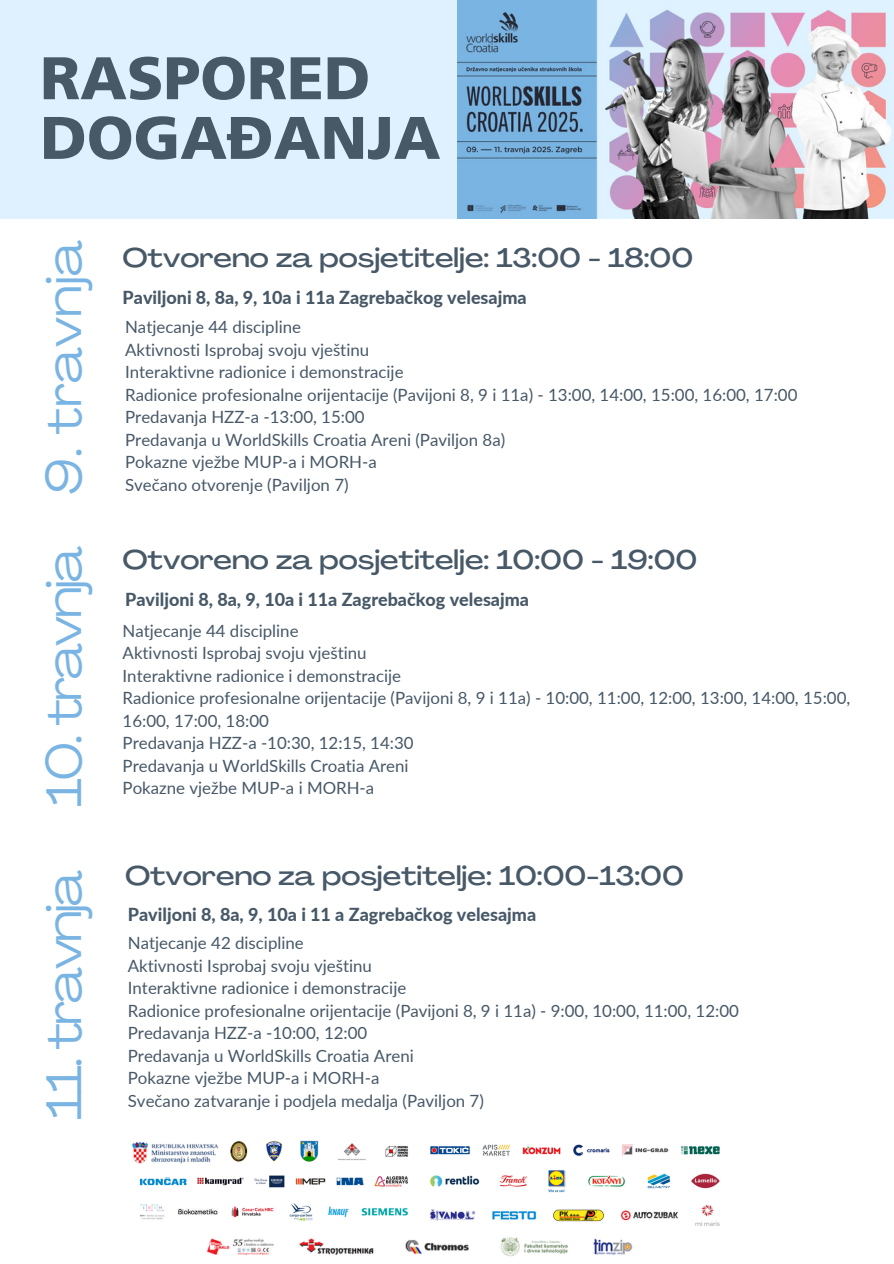
<style>
.page{position:relative;width:894px;height:1264px;background:#fff}
.page>*{position:absolute;margin:0;border:0;box-sizing:border-box;transform-origin:0 0}
.t1{font:900 60px/59.7px "Frutiger LT Pro";color:#475867}
.t2{font:expanded 49.2px "Agrandir";letter-spacing:-.05em;color:#79b4e2}
.t3{font:500 expanded 26.55px "Agrandir";color:#475867}
.t4{font:800 18px "Lato";color:#475867}
.t5{font:800 17.85px "Lato";color:#475867}
.t6{font:16.8px/22.5px "Lato";color:#475867}
</style>
<div class="page">
<img style="left:456px;top:0;width:437px;height:218px">
<div style="left:0;top:0;width:456px;height:219px;background:#dff1ff"></div>
<img style="left:430px;top:1144px;width:290px;height:82px">
<img style="left:139px;top:1140px;width:269px;height:81px">
<img style="left:206px;top:1222px;width:449px;height:35px">
<img style="left:131px;top:1140px;width:87px;height:26px">
<h1 class="t1" style="left:40px;top:48px;width:402px">RASPORED<br>DOGAĐANJA</h1>
<p class="t2" style="left:44px;top:494px;width:256px;rotate:-90deg">9. travnja</p>
<h2 class="t3" style="left:122px;top:247px;width:572px">Otvoreno za posjetitelje: 13:00 - 18:00</h2>
<h4 class="t5" style="left:122px;top:286px;width:405px">Paviljoni 8, 8a, 9, 10a i 11a Zagrebačkog velesajma</h4>
<p class="t6" style="left:125px;top:315px;width:177px">Natjecanje 44 discipline</p>
<h2 class="t6" style="left:125px;top:338px;width:245px">Aktivnosti Isprobaj svoju vještinu</h2>
<h3 class="t6" style="left:125px;top:360px;width:280px">Interaktivne radionice i demonstracije</h3>
<h4 class="t6" style="left:125px;top:383px;width:673px">Radionice profesionalne orijentacije (Pavijoni 8, 9 i 11a) - 13:00, 14:00, 15:00, 16:00, 17:00</h4>
<p class="t6" style="left:125px;top:405px;width:241px">Predavanja HZZ-a -13:00, 15:00</p>
<p class="t6" style="left:125px;top:428px;width:381px">Predavanja u WorldSkills Croatia Areni (Paviljon 8a)</p>
<p class="t6" style="left:125px;top:450px;width:253px">Pokazne vježbe MUP-a i MORH-a</p>
<p class="t6" style="left:125px;top:473px;width:225px">Svečano otvorenje (Paviljon 7)</p>
<p class="t2" style="left:44px;top:807px;width:262px;rotate:-90deg">10. travnja</p>
<p class="t2" style="left:44px;top:1119px;width:251px;rotate:-90deg">11. travnja</p>
<h3 class="t3" style="left:122px;top:549px;width:576px">Otvoreno za posjetitelje: 10:00 - 19:00</h3>
<p class="t5" style="left:125px;top:588px;width:405px">Paviljoni 8, 8a, 9, 10a i 11a Zagrebačkog velesajma</p>
<p class="t6" style="left:122px;top:619px;width:177px">Natjecanje 44 discipline</p>
<p class="t6" style="left:122px;top:641px;width:245px">Aktivnosti Isprobaj svoju vještinu</p>
<p class="t6" style="left:122px;top:664px;width:280px">Interaktivne radionice i demonstracije</p>
<p class="t6" style="left:122px;top:686px;width:729px">Radionice profesionalne orijentacije (Pavijoni 8, 9 i 11a) - 10:00, 11:00, 12:00, 13:00, 14:00, 15:00,<br>16:00, 17:00, 18:00</p>
<p class="t6" style="left:122px;top:731px;width:292px">Predavanja HZZ-a -10:30, 12:15, 14:30</p>
<p class="t6" style="left:122px;top:754px;width:287px">Predavanja u WorldSkills Croatia Areni</p>
<p class="t6" style="left:122px;top:776px;width:253px">Pokazne vježbe MUP-a i MORH-a</p>
<p class="t3" style="left:125px;top:865px;width:560px">Otvoreno za posjetitelje: 10:00-13:00</p>
<p class="t4" style="left:128px;top:902px;width:410px">Paviljoni 8, 8a, 9, 10a i 11 a Zagrebačkog velesajma</p>
<p class="t6" style="left:128px;top:931px;width:177px">Natjecanje 42 discipline</p>
<h2 class="t6" style="left:128px;top:953px;width:245px">Aktivnosti Isprobaj svoju vještinu</h2>
<h3 class="t6" style="left:128px;top:976px;width:280px">Interaktivne radionice i demonstracije</h3>
<h4 class="t6" style="left:128px;top:998px;width:612px">Radionice profesionalne orijentacije (Pavijoni 8, 9 i 11a) - 9:00, 10:00, 11:00, 12:00</h4>
<p class="t6" style="left:128px;top:1021px;width:241px">Predavanja HZZ-a -10:00, 12:00</p>
<p class="t6" style="left:128px;top:1043px;width:287px">Predavanja u WorldSkills Croatia Areni</p>
<p class="t6" style="left:128px;top:1066px;width:253px">Pokazne vježbe MUP-a i MORH-a</p>
<p class="t6" style="left:128px;top:1088px;width:357px">Svečano zatvaranje i podjela medalja (Paviljon 7)</p>
</div>
